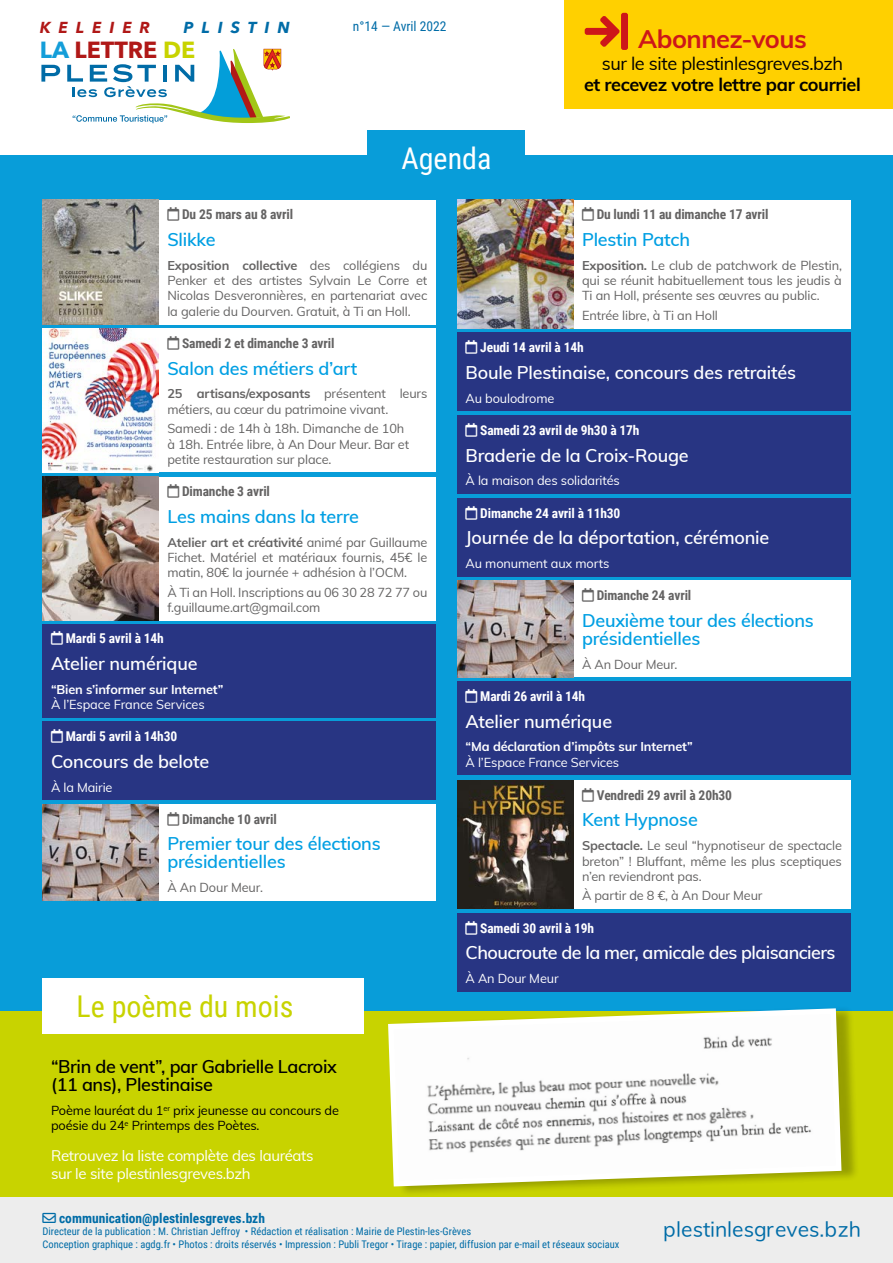
<style>
.page{position:relative;width:893px;height:1263px;background:#fff}
.page>*{position:absolute;margin:0;border:0;box-sizing:border-box;transform-origin:0 0}
.t1{font:30px "Roboto Condensed";color:#c8d300}
.t2{font:30px "Roboto Condensed";color:#fff}
.t3{font:700 25.35px "Muli";letter-spacing:-.02em;color:#cd1719}
.t4{font:700 23.25px "Avenir Next";color:#b01817}
.t5{font:21px "Font Awesome 5 Pro";color:#006ca7}
.t6{font:700 18.15px "Muli";letter-spacing:-.02em;color:#000}
.t7{font:18.15px "Muli";letter-spacing:-.02em;color:#000}
.t8{font:600 18px/18px "Muli";letter-spacing:-.01em;color:#009fe3}
.t9{font:600 18px "Muli";letter-spacing:-.01em;color:#fff}
.t10{font:600 18px/18px "Muli";letter-spacing:-.02em;color:#000}
.t11{font:600 18px "Muli";letter-spacing:-.03em;color:#fff}
.t12{font:italic 700 15.9px "Avenir Next";letter-spacing:.5em;color:#b01817}
.t13{font:italic 700 15.9px "Avenir Next";letter-spacing:.5em;color:#006ca7}
.t14{font:15px/18px "Muli";letter-spacing:-.02em;color:#fff}
.t15{font:700 13.5px "Roboto Condensed";letter-spacing:-.01em;color:#646363}
.t16{font:700 13.5px "Roboto Condensed";letter-spacing:-.01em;color:#fff}
.t17{font:700 13.5px "Roboto Condensed";color:#006ca7}
.t18{font:13.5px "Roboto Condensed";color:#006ca7}
.t19{font:12.75px/15.3px "Muli";letter-spacing:-.01em;color:#646363;text-align:justify}
.t20{font:12.75px "Muli";letter-spacing:-.01em;color:#fff}
.t21{font:12.75px/15.3px "Muli";letter-spacing:-.01em;color:#000}
.t22{font:700 12.75px "Muli";letter-spacing:-.01em;color:#fff}
.t23{font:10.5px/12.6px "Roboto Condensed";color:#006ca7}
.s1{color:#149ed9}
.s2{color:#c8d300}
.s3{font-weight:700}
</style>
<div class="page">
<div style="left:0;top:1196px;width:893px;height:67px;background:#ededed"></div>
<div style="left:0;top:155px;width:893px;height:1041px;background:#089dd9"></div>
<svg style="left:41px;top:65px;width:19px;height:17px"></svg>
<svg style="left:67px;top:49px;width:223px;height:74px"></svg>
<div style="left:565px;top:0;width:328px;height:108px;background:#ffd000"></div>
<svg style="left:585px;top:13px;width:43px;height:37px"></svg>
<div style="left:368px;top:131px;width:157px;height:55px;background:#089dd9"></div>
<div style="left:43px;top:722px;width:393px;height:78px;background:#283583"></div>
<div style="left:457px;top:333px;width:393px;height:78px;background:#283583"></div>
<div style="left:457px;top:415px;width:393px;height:79px;background:#283583"></div>
<div style="left:457px;top:498px;width:393px;height:78px;background:#283583"></div>
<div style="left:43px;top:624px;width:393px;height:93px;background:#283583"></div>
<div style="left:457px;top:681px;width:393px;height:94px;background:#283583"></div>
<div style="left:43px;top:200px;width:393px;height:124px;background:#fff"></div>
<img style="left:43px;top:200px;width:116px;height:124px">
<div style="left:43px;top:804px;width:393px;height:97px;background:#fff"></div>
<div style="left:457px;top:581px;width:393px;height:96px;background:#fff"></div>
<img style="left:43px;top:804px;width:116px;height:97px">
<img style="left:457px;top:581px;width:116px;height:96px">
<div style="left:43px;top:328px;width:393px;height:144px;background:#fff"></div>
<div style="left:43px;top:477px;width:393px;height:143px;background:#fff"></div>
<div style="left:457px;top:780px;width:393px;height:129px;background:#fff"></div>
<div style="left:457px;top:200px;width:393px;height:128px;background:#fff"></div>
<img style="left:43px;top:328px;width:116px;height:144px">
<img style="left:43px;top:477px;width:116px;height:143px">
<img style="left:457px;top:780px;width:116px;height:129px">
<img style="left:457px;top:200px;width:116px;height:128px">
<div style="left:0;top:1011px;width:893px;height:186px;background:#c8d300"></div>
<div style="left:43px;top:978px;width:321px;height:56px;background:#fff"></div>
<div style="left:392px;top:1005px;width:468px;height:192px;background:#000;opacity:.25"></div>
<svg style="left:388px;top:1005px;width:456px;height:184px"></svg>
<div style="left:457px;top:913px;width:393px;height:79px;background:#283583"></div>
<p class="t12" style="left:40px;top:13px;width:112px">KELEIER</p>
<p class="t13" style="left:183px;top:13px;width:108px">PLISTIN</p>
<p class="t18" style="left:353px;top:17px;width:95px">n°14 — Avril 2022</p>
<h3 class="t4" style="left:40px;top:30px;width:157px"><span class="s1">LA</span> LETTRE <span class="s2">DE</span></h3>
<h1 class="t2" style="left:402px;top:137px;width:91px">Agenda</h1>
<p class="t15" style="left:167px;top:205px;width:127px">●■ Du 25 mars au 8 avril</p>
<h3 class="t8" style="left:167px;top:230px;width:50px">Slikke</h3>
<p class="t19" style="left:167px;top:257px;width:261px"><span class="s3">Exposition collective</span> des collégiens du Penker et des artistes Sylvain Le Corre et Nicolas Desveronnières, en partenariat avec la galerie du Dourven. Gratuit, à Ti an Holl.</p>
<h2 class="t3" style="left:638px;top:20px;width:170px">Abonnez-vous</h2>
<h3 class="t7" style="left:602px;top:50px;width:243px">sur le site plestinlesgreves.bzh</h3>
<h3 class="t6" style="left:584px;top:72px;width:278px">et recevez votre lettre par courriel</h3>
<p class="t15" style="left:582px;top:205px;width:188px">●■ Du lundi 11 au dimanche 17 avril</p>
<h3 class="t8" style="left:582px;top:230px;width:110px">Plestin Patch</h3>
<p class="t19" style="left:582px;top:257px;width:261px"><span class="s3">Exposition.</span> Le club de patchwork de Plestin, qui se réunit habituellement tous les jeudis à Ti an Holl, présente ses œuvres au public.</p>
<p class="t19" style="left:582px;top:307px;width:137px">Entrée libre, à Ti an Holl</p>
<p class="t15" style="left:167px;top:334px;width:169px">●■ Samedi 2 et dimanche 3 avril</p>
<h3 class="t8" style="left:167px;top:358px;width:192px">Salon des métiers d’art</h3>
<p class="t19" style="left:167px;top:385px;width:261px"><span class="s3">25 artisans/exposants</span> présentent leurs métiers, au cœur du patrimoine vivant.</p>
<p class="t19" style="left:167px;top:420px;width:243px;text-align:left">Samedi : de 14h à 18h. Dimanche de 10h à 18h. Entrée libre, à An Dour Meur. Bar et petite restauration sur place.</p>
<p class="t15" style="left:167px;top:482px;width:104px">●■ Dimanche 3 avril</p>
<h3 class="t8" style="left:167px;top:506px;width:193px">Les mains dans la terre</h3>
<p class="t19" style="left:167px;top:534px;width:261px"><span class="s3">Atelier art et créativité</span> animé par Guillaume Fichet. Matériel et matériaux fournis, 45€ le matin, 80€ la journée + adhésion à l’OCM.</p>
<p class="t19" style="left:167px;top:584px;width:261px">À Ti an Holl. Inscriptions au 06 30 28 72 77 ou f.guillaume.art@gmail.com</p>
<p class="t16" style="left:51px;top:629px;width:114px">●■ Mardi 5 avril à 14h</p>
<h3 class="t9" style="left:51px;top:650px;width:148px">Atelier numérique</h3>
<p class="t22" style="left:51px;top:680px;width:174px">“Bien s’informer sur Internet”</p>
<p class="t20" style="left:51px;top:695px;width:155px">À l’Espace France Services</p>
<p class="t16" style="left:51px;top:727px;width:128px">●■ Mardi 5 avril à 14h30</p>
<h3 class="t9" style="left:51px;top:748px;width:160px">Concours de belote</h3>
<p class="t20" style="left:51px;top:778px;width:63px">À la Mairie</p>
<p class="t15" style="left:167px;top:810px;width:111px">●■ Dimanche 10 avril</p>
<h3 class="t8" style="left:167px;top:834px;width:215px">Premier tour des élections présidentielles</h3>
<p class="t19" style="left:167px;top:879px;width:97px">À An Dour Meur.</p>
<h1 class="t1" style="left:77px;top:985px;width:218px">Le poème du mois</h1>
<h3 class="t10" style="left:51px;top:1056px;width:287px">“Brin de vent”, par Gabrielle Lacroix (11 ans), Plestinaise</h3>
<p class="t21" style="left:51px;top:1102px;width:289px">Poème lauréat du 1<sup>er</sup> prix jeunesse au concours de poésie du 24<sup>e</sup> Printemps des Poètes.</p>
<p class="t14" style="left:51px;top:1145px;width:264px">Retrouvez la liste complète des lauréats sur le site plestinlesgreves.bzh</p>
<p class="t16" style="left:466px;top:338px;width:120px">●■ Jeudi 14 avril à 14h</p>
<h3 class="t9" style="left:466px;top:359px;width:332px">Boule Plestinaise, concours des retraités</h3>
<p class="t20" style="left:466px;top:389px;width:90px">Au boulodrome</p>
<p class="t16" style="left:466px;top:421px;width:175px">●■ Samedi 23 avril de 9h30 à 17h</p>
<h3 class="t9" style="left:466px;top:442px;width:225px">Braderie de la Croix-Rouge</h3>
<p class="t20" style="left:466px;top:471px;width:156px">À la maison des solidarités</p>
<p class="t16" style="left:466px;top:503px;width:156px">●■ Dimanche 24 avril à 11h30</p>
<h3 class="t9" style="left:466px;top:525px;width:305px">Journée de la déportation, cérémonie</h3>
<p class="t20" style="left:466px;top:554px;width:145px">Au monument aux morts</p>
<p class="t15" style="left:582px;top:586px;width:111px">●■ Dimanche 24 avril</p>
<h3 class="t8" style="left:582px;top:610px;width:233px">Deuxième tour des élections présidentielles</h3>
<p class="t19" style="left:582px;top:656px;width:97px">À An Dour Meur.</p>
<p class="t16" style="left:466px;top:687px;width:121px">●■ Mardi 26 avril à 14h</p>
<h3 class="t9" style="left:466px;top:708px;width:148px">Atelier numérique</h3>
<p class="t22" style="left:466px;top:737px;width:229px">“Ma déclaration d’impôts sur Internet”</p>
<p class="t20" style="left:466px;top:753px;width:155px">À l’Espace France Services</p>
<p class="t15" style="left:582px;top:786px;width:152px">●■ Vendredi 29 avril à 20h30</p>
<h3 class="t8" style="left:582px;top:810px;width:117px">Kent Hypnose</h3>
<p class="t19" style="left:582px;top:837px;width:261px"><span class="s3">Spectacle.</span> Le seul “hypnotiseur de spectacle breton” ! Bluffant, même les plus sceptiques n’en reviendront pas.</p>
<p class="t19" style="left:582px;top:887px;width:182px">À partir de 8 €, à An Dour Meur</p>
<p class="t16" style="left:466px;top:918px;width:130px">●■ Samedi 30 avril à 19h</p>
<h3 class="t11" style="left:466px;top:940px;width:371px">Choucroute de la mer, amicale des plaisanciers</h3>
<p class="t20" style="left:466px;top:969px;width:95px">À An Dour Meur</p>
<p class="t17" style="left:43px;top:1208px;width:224px">■❖●□ communication@plestinlesgreves.bzh</p>
<p class="t23" style="left:43px;top:1225px;width:578px">Directeur de la publication : M. Christian Jeffroy • Rédaction et réalisation : Mairie de Plestin-les-Grèves<br>Conception graphique : agdg.fr • Photos : droits réservés • Impression : Publi Tregor • Tirage : papier, diffusion par e-mail et réseaux sociaux</p>
<h3 class="t5" style="left:676px;top:1220px;width:79px">● ▲▼■● ▲</h3>
</div>
